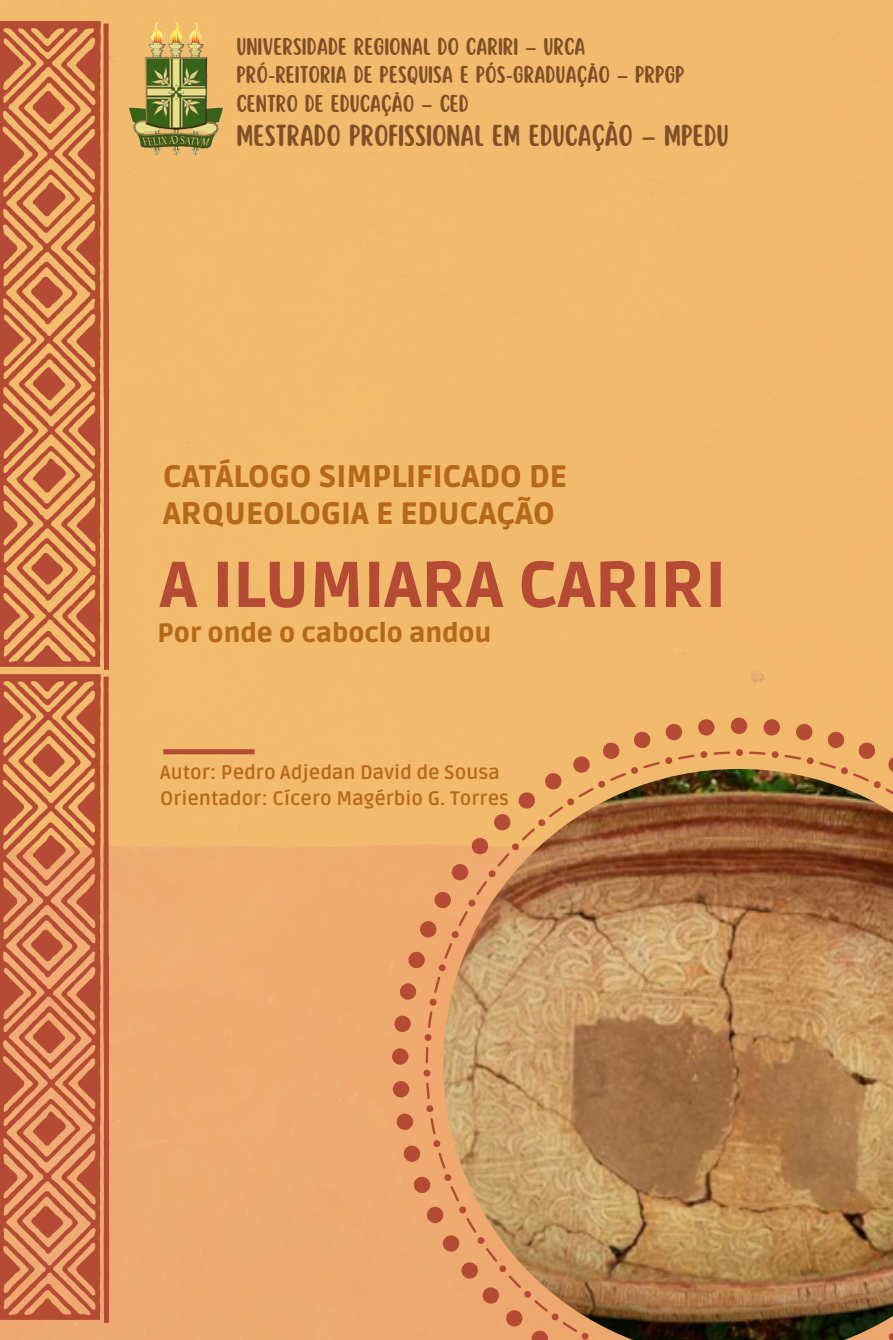
<style>
.page{position:relative;width:893px;height:1340px;background:#fff}
.page>*{position:absolute;margin:0;border:0;box-sizing:border-box;transform-origin:0 0}
.t1{font:900 64.35px "Ruda";color:#b54b34}
.t2{font:900 30.82px/37.1px "Ruda";color:#b66918}
.t3{font:26.55px "Scripter";color:#804e28}
.t4{font:900 26.32px "Ruda";color:#b66918}
.t5{font:21.38px/28.8px "Scripter";color:#804e28}
.t6{font:700 19.35px/26.1px "Ruda";color:#b66918}
</style>
<div class="page">
<img style="left:0;top:0;width:893px;height:1340px">
<svg style="left:396px;top:1113px;width:18px;height:18px"></svg>
<div style="left:392px;top:1081px;width:17px;height:17px;background:#b54b34;border-radius:50%"></div>
<div style="left:392px;top:1048px;width:16px;height:17px;background:#b54b34;border-radius:50%"></div>
<svg style="left:394px;top:1015px;width:17px;height:17px"></svg>
<svg style="left:399px;top:982px;width:18px;height:18px"></svg>
<svg style="left:633px;top:731px;width:18px;height:18px"></svg>
<svg style="left:665px;top:723px;width:17px;height:17px"></svg>
<svg style="left:698px;top:719px;width:17px;height:17px"></svg>
<div style="left:730px;top:718px;width:17px;height:16px;background:#b54b34;border-radius:50%"></div>
<svg style="left:763px;top:719px;width:17px;height:17px"></svg>
<svg style="left:795px;top:723px;width:17px;height:17px"></svg>
<svg style="left:827px;top:731px;width:18px;height:18px"></svg>
<svg style="left:403px;top:1145px;width:40px;height:195px;background:#e9a16a"></svg>
<div style="left:433px;top:1140px;width:8px;height:7px;background:#b54b34;border-radius:3px"></div>
<svg style="left:430px;top:1118px;width:6px;height:16px"></svg>
<div style="left:426px;top:1105px;width:7px;height:7px;background:#b54b34;border-radius:50%"></div>
<svg style="left:426px;top:1082px;width:4px;height:17px"></svg>
<div style="left:423px;top:1070px;width:7px;height:7px;background:#b54b34;border-radius:50%"></div>
<svg style="left:425px;top:1047px;width:3px;height:17px"></svg>
<div style="left:424px;top:1034px;width:7px;height:7px;background:#b54b34;border-radius:50%"></div>
<svg style="left:428px;top:1011px;width:4px;height:17px"></svg>
<svg style="left:429px;top:998px;width:8px;height:8px"></svg>
<svg style="left:434px;top:976px;width:6px;height:17px"></svg>
<svg style="left:438px;top:964px;width:8px;height:8px"></svg>
<svg style="left:407px;top:741px;width:219px;height:228px;background:#edad69"></svg>
<svg style="left:630px;top:767px;width:8px;height:7px"></svg>
<svg style="left:643px;top:762px;width:17px;height:6px"></svg>
<div style="left:665px;top:757px;width:7px;height:7px;background:#b54b34;border-radius:50%"></div>
<svg style="left:678px;top:755px;width:16px;height:5px"></svg>
<div style="left:700px;top:751px;width:7px;height:7px;background:#b54b34;border-radius:50%"></div>
<svg style="left:713px;top:752px;width:17px;height:3px"></svg>
<div style="left:736px;top:749px;width:7px;height:7px;background:#b54b34;border-radius:50%"></div>
<svg style="left:749px;top:752px;width:17px;height:3px"></svg>
<div style="left:771px;top:751px;width:8px;height:7px;background:#b54b34;border-radius:50%"></div>
<svg style="left:784px;top:755px;width:17px;height:5px"></svg>
<div style="left:806px;top:757px;width:8px;height:7px;background:#b54b34;border-radius:50%"></div>
<svg style="left:819px;top:762px;width:16px;height:7px"></svg>
<svg style="left:840px;top:767px;width:8px;height:8px"></svg>
<svg style="left:853px;top:741px;width:40px;height:28px"></svg>
<img style="left:443px;top:769px;width:450px;height:571px">
<svg style="left:0;top:20px;width:109px;height:650px;background:#d17f4e"></svg>
<svg style="left:0;top:673px;width:109px;height:650px;background:#d0794f"></svg>
<div style="left:163px;top:749px;width:91px;height:5px;background:#b54b34"></div>
<img style="left:128px;top:18px;width:97px;height:137px">
<p class="t5" style="left:237px;top:33px;width:449px">UNIVERSIDADE REGIONAL DO CARIRI – URCA<br>PRÓ-REITORIA DE PESQUISA E PÓS-GRADUAÇÃO – PRPGP<br>CENTRO DE EDUCAÇÃO – CED</p>
<p class="t3" style="left:237px;top:122px;width:494px">MESTRADO PROFISSIONAL EM EDUCAÇÃO – MPEDU</p>
<h2 class="t2" style="left:163px;top:459px;width:405px">CATÁLOGO SIMPLIFICADO DE<br>ARQUEOLOGIA E EDUCAÇÃO</h2>
<h1 class="t1" style="left:160px;top:548px;width:567px">A ILUMIARA CARIRI</h1>
<p class="t4" style="left:158px;top:617px;width:335px">Por onde o caboclo andou</p>
<p class="t6" style="left:160px;top:760px;width:350px">Autor: Pedro Adjedan David de Sousa<br>Orientador: Cícero Magérbio G. Torres</p>
</div>
